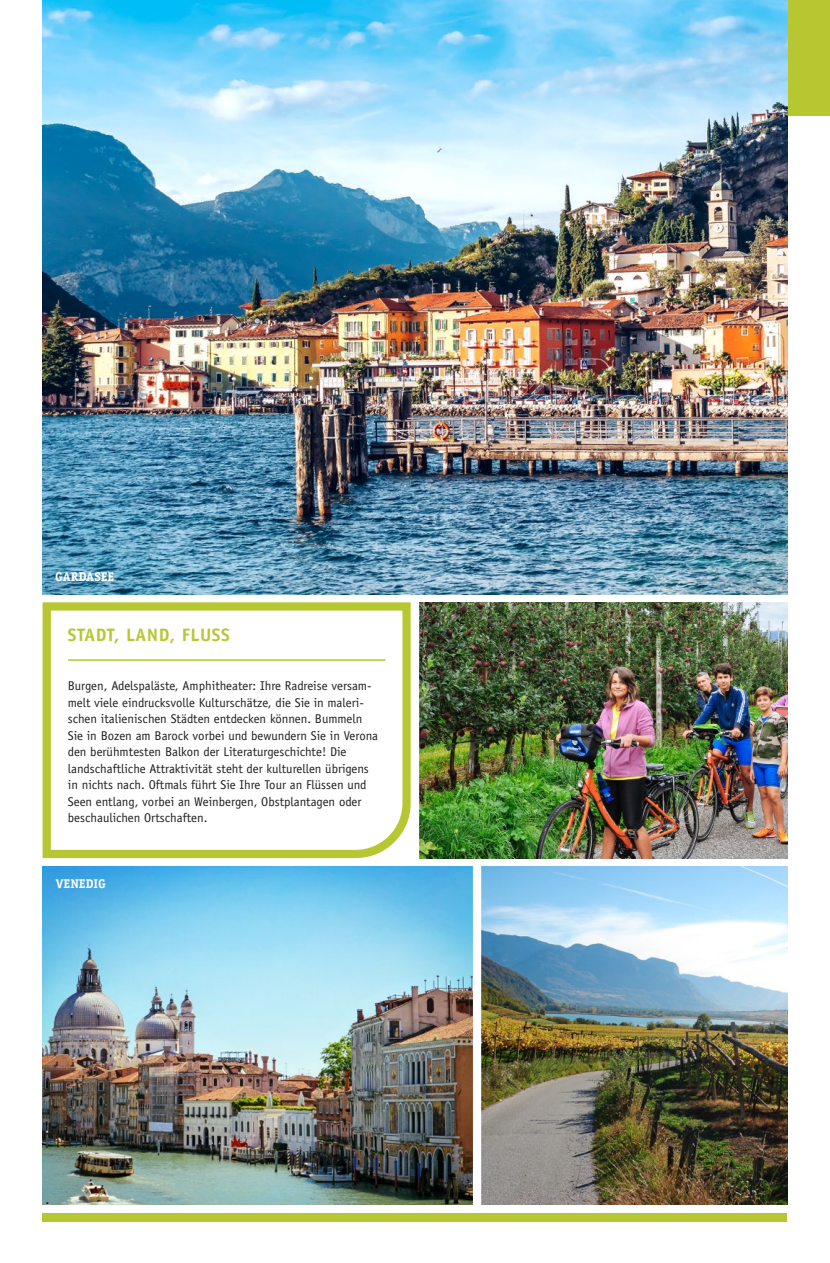
<style>
.page{position:relative;width:830px;height:1263px;background:#fff}
.page>*{position:absolute;margin:0;border:0;box-sizing:border-box;transform-origin:0 0}
.t1{font:700 18px "Officina Sans Std";letter-spacing:.03em;color:#b7c732}
.t2{font:12.75px/16.5px "Officina Sans Std";color:#231f20}
.t3{font:700 12.75px "Officina Serif Std";color:#fff}
</style>
<div class="page">
<div style="left:787px;top:0;width:42px;height:116px;background:#b7c732"></div>
<img style="left:43px;top:0;width:744px;height:594px">
<img style="left:43px;top:866px;width:744px;height:339px">
<img style="left:419px;top:602px;width:368px;height:256px">
<svg style="left:42px;top:602px;width:368px;height:257px"></svg>
<div style="left:43px;top:1213px;width:744px;height:8px;background:#b7c732"></div>
<div style="left:472px;top:865px;width:9px;height:343px;background:#fff"></div>
<hr style="left:68px;top:659px;width:317px;height:2px;background:#b7c732">
<p class="t3" style="left:55px;top:569px;width:61px">GARDASEE</p>
<h1 class="t1" style="left:68px;top:623px;width:163px">STADT, LAND, FLUSS</h1>
<p class="t2" style="left:68px;top:677px;width:311px">Burgen, Adelspaläste, Amphitheater: Ihre Radreise versam&shy;melt viele eindrucksvolle Kulturschätze, die Sie in maleri&shy;schen italienischen Städten entdecken können. Bummeln Sie in Bozen am Barock vorbei und bewundern Sie in Verona den berühmtesten Balkon der Literaturgeschichte! Die landschaftliche Attraktivität steht der kulturellen übrigens in nichts nach. Oftmals führt Sie Ihre Tour an Flüssen und Seen entlang, vorbei an Weinbergen, Obstplantagen oder beschaulichen Ortschaften.</p>
<p class="t3" style="left:56px;top:876px;width:52px">VENEDIG</p>
</div>
